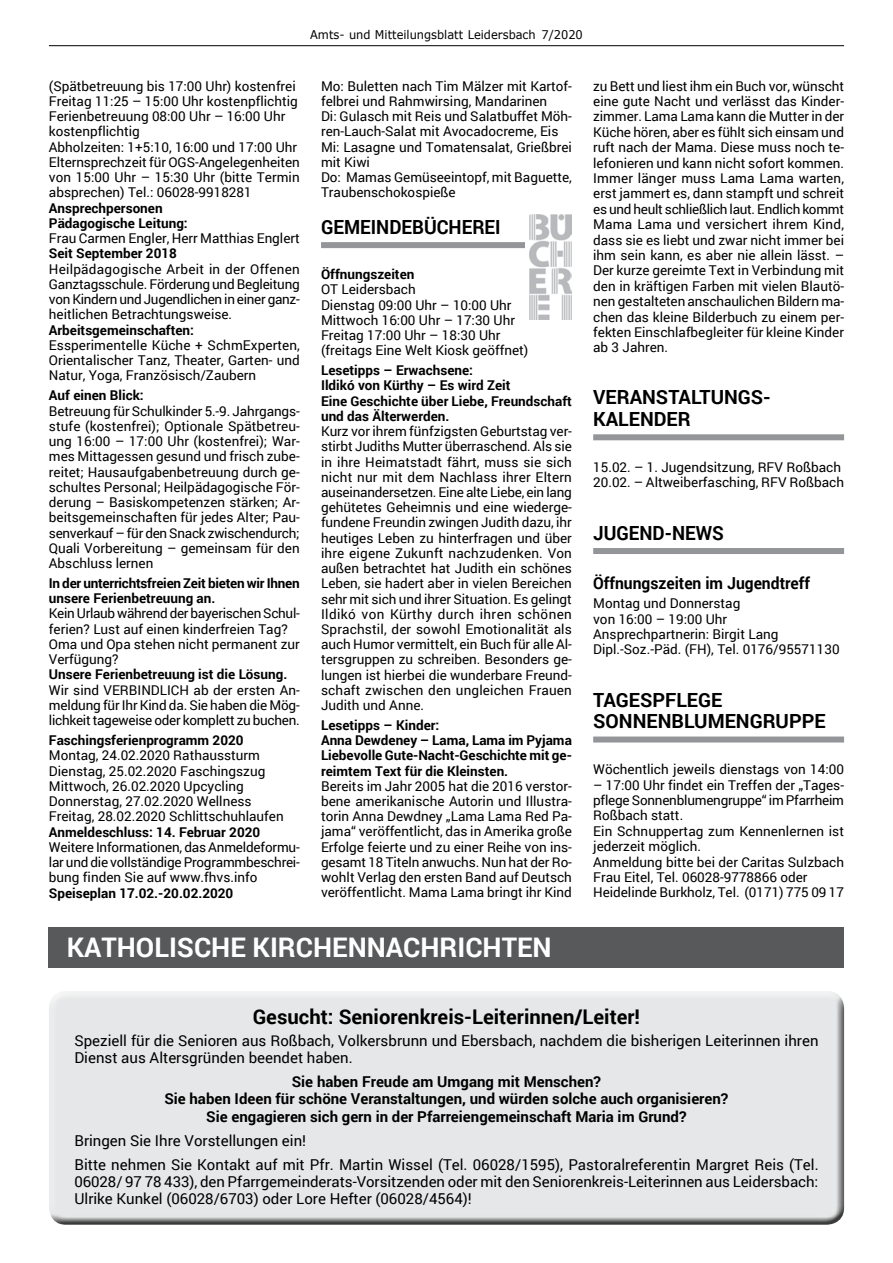
<style>
.page{position:relative;width:893px;height:1263px;background:#fff}
.page>*{position:absolute;margin:0;border:0;box-sizing:border-box;transform-origin:0 0}
.t1{font:700 27px "Roboto";color:#fff}
.t2{font:700 20.25px "Roboto";color:#000}
.t3{font:700 19.5px/21.5px "Roboto";color:#000}
.t4{font:700 19.5px "Roboto";color:#000;scale:.95 1}
.t5{font:700 16.5px "Roboto";color:#000;scale:.95 1}
.t6{font:15px/17.2px "Roboto";color:#000}
.t7{font:700 15px/17.2px "Roboto";color:#000;text-align:center}
.t8{font:13.5px/15.1px "Roboto";color:#000;text-align:justify}
.t9{font:700 13.5px/15.1px "Roboto";color:#000}
.t10{font:12px "Verdana";color:#000;scale:.95 1}
</style>
<div class="page">
<hr style="left:49px;top:45px;width:795px;height:1px;background:#000">
<div style="left:593px;top:434px;width:251px;height:6px;background:#939598"></div>
<div style="left:593px;top:548px;width:251px;height:6px;background:#939598"></div>
<div style="left:593px;top:736px;width:251px;height:6px;background:#939598"></div>
<div style="left:321px;top:242px;width:204px;height:6px;background:#939598"></div>
<div style="left:49px;top:927px;width:795px;height:40px;background:#58595b"></div>
<div style="left:46px;top:988px;width:798px;height:228px;background:#f3f4f4"></div>
<div style="left:46px;top:994px;width:798px;height:231px;background:#e6e7e8"></div>
<img style="left:529px;top:214px;width:43px;height:105px">
<p class="t10" style="left:310px;top:27px;width:289px">Amts- und Mitteilungsblatt Leidersbach 7/2020</p>
<p class="t8" style="left:49px;top:78px;width:252px;text-align:left">(Spätbetreuung bis 17:00 Uhr) kostenfrei Freitag 11:25 – 15:00 Uhr kostenpflichtig Ferienbetreuung 08:00 Uhr – 16:00 Uhr kostenpflichtig<br>Abholzeiten: 1+5:10, 16:00 und 17:00 Uhr Elternsprechzeit für OGS-Angelegenheiten von 15:00 Uhr – 15:30 Uhr (bitte Termin absprechen) Tel.: 06028-9918281</p>
<p class="t9" style="left:49px;top:200px;width:140px">Ansprechpersonen<br>Pädagogische Leitung:</p>
<p class="t8" style="left:49px;top:230px;width:252px">Frau Carmen Engler, Herr Matthias Englert</p>
<p class="t9" style="left:49px;top:245px;width:130px">Seit September 2018</p>
<p class="t8" style="left:49px;top:261px;width:252px">Heilpädagogische Arbeit in der Offenen Ganztagsschule. Förderung und Begleitung von Kindern und Jugendlichen in einer ganz&shy;heitlichen Betrachtungsweise.</p>
<p class="t9" style="left:49px;top:322px;width:147px">Arbeitsgemeinschaften:</p>
<p class="t8" style="left:49px;top:337px;width:252px">Essperimentelle Küche + SchmExperten, Orientalischer Tanz, Theater, Garten- und Natur, Yoga, Französisch/Zaubern</p>
<p class="t9" style="left:49px;top:387px;width:96px">Auf einen Blick:</p>
<p class="t8" style="left:49px;top:403px;width:252px">Betreuung für Schulkinder 5.-9. Jahrgangs&shy;stufe (kostenfrei); Optionale Spätbetreu&shy;ung 16:00 – 17:00 Uhr (kostenfrei); War&shy;mes Mittagessen gesund und frisch zube&shy;reitet; Hausaufgabenbetreuung durch ge&shy;schultes Personal; Heilpädagogische För&shy;derung – Basiskompetenzen stärken; Ar&shy;beitsgemeinschaften für jedes Alter; Pau&shy;senverkauf – für den Snack zwischendurch; Quali Vorbereitung – gemeinsam für den Abschluss lernen</p>
<p class="t9" style="left:49px;top:575px;width:252px">In der unterrichtsfreien Zeit bieten wir Ihnen unsere Ferienbetreuung an.</p>
<p class="t8" style="left:49px;top:605px;width:252px;text-align:left">Kein Urlaub während der bayerischen Schul&shy;ferien? Lust auf einen kinderfreien Tag?<br>Oma und Opa stehen nicht permanent zur Verfügung?</p>
<p class="t9" style="left:49px;top:666px;width:240px">Unsere Ferienbetreuung ist die Lösung.</p>
<p class="t8" style="left:49px;top:682px;width:252px">Wir sind VERBINDLICH ab der ersten An&shy;meldung für Ihr Kind da. Sie haben die Mög&shy;lichkeit tageweise oder komplett zu buchen.</p>
<p class="t9" style="left:49px;top:732px;width:196px">Faschingsferienprogramm 2020</p>
<p class="t8" style="left:49px;top:747px;width:236px;text-align:left">Montag, 24.02.2020 Rathaussturm Dienstag, 25.02.2020 Faschingszug Mittwoch, 26.02.2020 Upcycling Donnerstag, 27.02.2020 Wellness Freitag, 28.02.2020 Schlittschuhlaufen</p>
<p class="t9" style="left:49px;top:824px;width:213px">Anmeldeschluss: 14. Februar 2020</p>
<p class="t8" style="left:49px;top:839px;width:252px">Weitere Informationen, das Anmeldeformu&shy;lar und die vollständige Programmbeschrei&shy;bung finden Sie auf www.fhvs.info</p>
<p class="t9" style="left:49px;top:885px;width:186px">Speiseplan 17.02.-20.02.2020</p>
<h1 class="t1" style="left:67px;top:929px;width:103px">Katholisc</h1>
<h1 class="t1" style="left:211px;top:929px;width:140px">he Kirchennac</h1>
<h1 class="t1" style="left:420px;top:929px;width:99px">hrichten</h1>
<p class="t8" style="left:321px;top:78px;width:252px;text-align:left">Mo: Buletten nach Tim Mälzer mit Kartof&shy;felbrei und Rahmwirsing, Mandarinen<br>Di: Gulasch mit Reis und Salatbuffet Möh&shy;ren-Lauch-Salat mit Avocadocreme, Eis Mi: Lasagne und Tomatensalat, Grießbrei mit Kiwi<br>Do: Mamas Gemüseeintopf, mit Baguette, Traubenschokospieße</p>
<h3 class="t4" style="left:321px;top:213px;width:26px">Gemeindebüc</h3>
<h3 class="t4" style="left:449px;top:213px;width:25px">herei</h3>
<p class="t9" style="left:321px;top:266px;width:95px">Öffnungszeiten</p>
<p class="t8" style="left:321px;top:282px;width:209px;text-align:left">OT Leidersbach<br>Dienstag 09:00 Uhr – 10:00 Uhr<br>Mittwoch 16:00 Uhr – 17:30 Uhr<br>Freitag 17:00 Uhr – 18:30 Uhr (freitags Eine Welt Kiosk geöffnet)</p>
<p class="t9" style="left:321px;top:362px;width:252px">Lesetipps – Erwachsene:<br>Ildikó von Kürthy – Es wird Zeit<br>Eine Geschichte über Liebe, Freundschaft und das Älterwerden.</p>
<p class="t8" style="left:321px;top:423px;width:252px">Kurz vor ihrem fünfzigsten Geburtstag ver&shy;stirbt Judiths Mutter überraschend. Als sie in ihre Heimatstadt fährt, muss sie sich nicht nur mit dem Nachlass ihrer Eltern auseinandersetzen. Eine alte Liebe, ein lang gehütetes Geheimnis und eine wiederge&shy;fundene Freundin zwingen Judith dazu, ihr heutiges Leben zu hinterfragen und über ihre eigene Zukunft nachzudenken. Von außen betrachtet hat Judith ein schönes Leben, sie hadert aber in vielen Bereichen sehr mit sich und ihrer Situation. Es gelingt Ildikó von Kürthy durch ihren schönen Sprachstil, der sowohl Emotionalität als auch Humor vermittelt, ein Buch für alle Al&shy;tersgruppen zu schreiben. Besonders ge&shy;lungen ist hierbei die wunderbare Freund&shy;schaft zwischen den ungleichen Frauen Judith und Anne.</p>
<p class="t9" style="left:321px;top:717px;width:252px">Lesetipps – Kinder:<br>Anna Dewdeney – Lama, Lama im Pyjama<br>Liebevolle Gute-Nacht-Geschichte mit ge&shy;reimtem Text für die Kleinsten.</p>
<p class="t8" style="left:321px;top:778px;width:252px">Bereits im Jahr 2005 hat die 2016 verstor&shy;bene amerikanische Autorin und Illustra&shy;torin Anna Dewdney „Lama Lama Red Pa&shy;jama“ veröffentlicht, das in Amerika große Erfolge feierte und zu einer Reihe von ins&shy;gesamt 18 Titeln anwuchs. Nun hat der Ro&shy;wohlt Verlag den ersten Band auf Deutsch veröffentlicht. Mama Lama bringt ihr Kind</p>
<p class="t8" style="left:593px;top:78px;width:252px">zu Bett und liest ihm ein Buch vor, wünscht eine gute Nacht und verlässt das Kinder&shy;zimmer. Lama Lama kann die Mutter in der Küche hören, aber es fühlt sich einsam und ruft nach der Mama. Diese muss noch te&shy;lefonieren und kann nicht sofort kommen.<br>Immer länger muss Lama Lama warten, erst jammert es, dann stampft und schreit es und heult schließlich laut. Endlich kommt Mama Lama und versichert ihrem Kind, dass sie es liebt und zwar nicht immer bei ihm sein kann, es aber nie allein lässt. – Der kurze gereimte Text in Verbindung mit den in kräftigen Farben mit vielen Blautö&shy;nen gestalteten anschaulichen Bildern ma&shy;chen das kleine Bilderbuch zu einem per&shy;fekten Einschlafbegleiter für kleine Kinder ab 3 Jahren.</p>
<h3 class="t3" style="left:593px;top:386px;width:26px">Veranstaltungs&shy;kalender</h3>
<p class="t8" style="left:593px;top:459px;width:252px">15.02. – 1. Jugendsitzung, RFV Roßbach<br>20.02. – Altweiberfasching, RFV Roßbach</p>
<h3 class="t4" style="left:593px;top:519px;width:25px">Jugend</h3>
<h3 class="t4" style="left:665px;top:519px;width:36px">-News</h3>
<p class="t5" style="left:593px;top:571px;width:230px">Öffnungszeiten im Jugendtreff</p>
<p class="t8" style="left:593px;top:595px;width:248px;text-align:left">Montag und Donnerstag<br>von 16:00 – 19:00 Uhr<br>Ansprechpartnerin: Birgit Lang<br>Dipl.-Soz.-Päd. (FH), Tel. 0176/95571130</p>
<h3 class="t3" style="left:593px;top:688px;width:40px">Tagespflege<br>Sonnenblumengruppe</h3>
<p class="t8" style="left:593px;top:761px;width:252px">Wöchentlich jeweils dienstags von 14:00</p>
<p class="t8" style="left:593px;top:776px;width:252px;text-align:left">– 17:00 Uhr findet ein Treffen der „Tages&shy;pflege Sonnenblumengruppe“ im Pfarrheim Roßbach statt.<br>Ein Schnuppertag zum Kennenlernen ist jederzeit möglich.<br>Anmeldung bitte bei der Caritas Sulzbach Frau Eitel, Tel. 06028-9778866 oder Heidelinde Burkholz, Tel. (0171) 775 09 17</p>
<h2 class="t2" style="left:253px;top:1003px;width:389px">Gesucht: Seniorenkreis-Leiterinnen/Leiter!</h2>
<p class="t6" style="left:74px;top:1031px;width:746px">Speziell für die Senioren aus Roßbach, Volkersbrunn und Ebersbach, nachdem die bisherigen Leiterinnen ihren<br>Dienst aus Altersgründen beendet haben.</p>
<p class="t7" style="left:164px;top:1072px;width:565px">Sie haben Freude am Umgang mit Menschen?<br>Sie haben Ideen für schöne Veranstaltungen, und würden solche auch organisieren?<br>Sie engagieren sich gern in der Pfarreiengemeinschaft Maria im Grund?</p>
<p class="t6" style="left:74px;top:1128px;width:746px;line-height:24px">Bringen Sie Ihre Vorstellungen ein!<br>Bitte nehmen Sie Kontakt auf mit Pfr. Martin Wissel (Tel. 06028/1595), Pastoralreferentin Margret Reis (Tel.</p>
<p class="t6" style="left:74px;top:1172px;width:745px">06028/ 97 78 433), den Pfarrgemeinderats-Vorsitzenden oder mit den Seniorenkreis-Leiterinnen aus Leidersbach:<br>Ulrike Kunkel (06028/6703) oder Lore Hefter (06028/4564)!</p>
</div>
